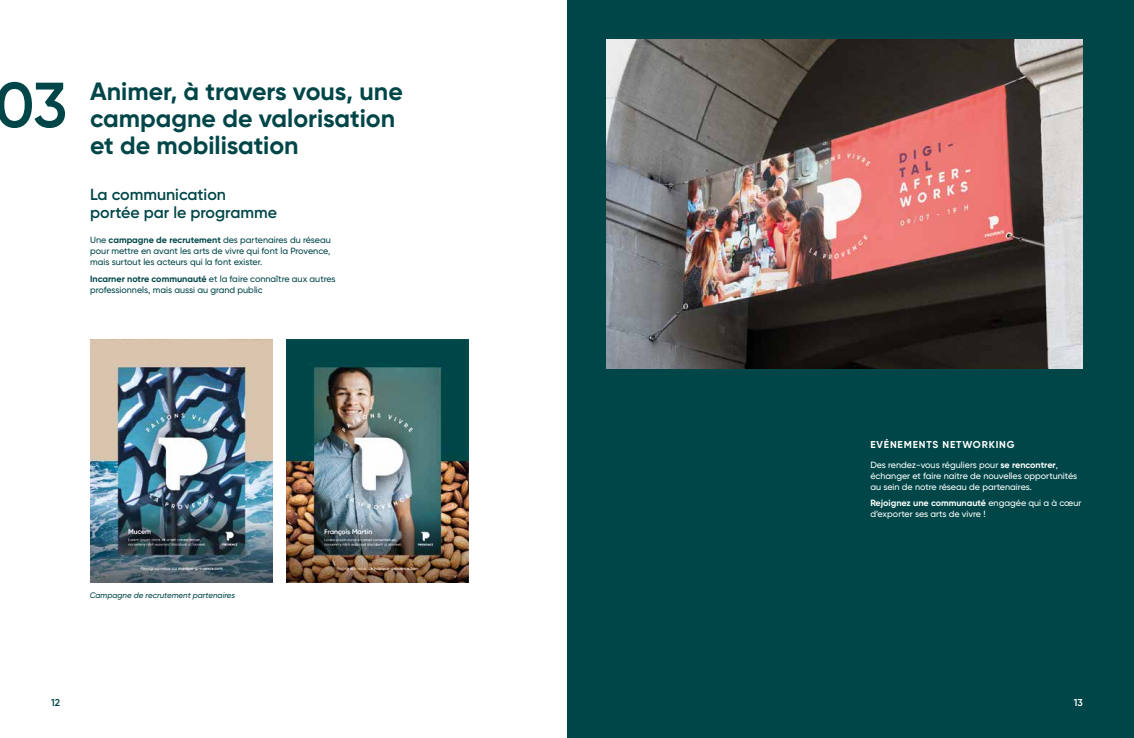
<style>
.page{position:relative;width:1134px;height:738px;background:#fff}
.page>*{position:absolute;margin:0;border:0;box-sizing:border-box;transform-origin:0 0}
.t1{font:700 25px/27px "Gilroy";color:#004648}
.t2{font:600 16px/18px "Gilroy";color:#004648}
.t3{font:700 10px "Gilroy";letter-spacing:.085em;color:#fff}
.t4{font:600 10px "Gilroy";color:#004648}
.t5{font:600 10px "Gilroy";color:#fff}
.t6{font:500 9px/11px "Gilroy";color:#004648;text-align:justify}
.t7{font:500 9px/11px "Gilroy";color:#fff}
.t8{font:italic 500 8px "Gilroy";color:#004648}
.s1{font-weight:700}
</style>
<div class="page">
<div style="left:567px;top:0;width:567px;height:737px;background:#004648"></div>
<img style="left:607px;top:40px;width:476px;height:329px">
<img style="left:90px;top:339px;width:182px;height:243px">
<img style="left:286px;top:339px;width:182px;height:243px">
<svg style="left:0;top:82px;width:65px;height:46px"></svg>
<h1 class="t1" style="left:90px;top:78px;width:314px">Animer, à travers vous, une campagne de valorisation et de mobilisation</h1>
<h2 class="t2" style="left:90px;top:185px;width:188px">La communication portée par le programme</h2>
<p class="t6" style="left:90px;top:234px;width:242px">Une <span class="s1">campagne de recrutement</span> des partenaires du réseau pour mettre en avant les arts de vivre qui font la Provence, mais surtout les acteurs qui la font exister.</p>
<p class="t6" style="left:90px;top:273px;width:247px"><span class="s1">Incarner notre communauté</span> et la faire connaître aux autres professionnels, mais aussi au grand public</p>
<p class="t8" style="left:90px;top:589px;width:147px">Campagne de recrutement partenaires</p>
<p class="t4" style="left:51px;top:696px;width:11px">12</p>
<p class="t3" style="left:870px;top:438px;width:146px">EVÉNEMENTS NETWORKING</p>
<p class="t7" style="left:870px;top:458px;width:208px">Des rendez-vous réguliers pour <span class="s1">se rencontrer</span>, échanger et faire naitre de nouvelles opportunités au sein de notre réseau de partenaires.</p>
<p class="t7" style="left:870px;top:497px;width:213px"><span class="s1">Rejoignez une communauté</span> engagée qui a à cœur d’exporter ses arts de vivre !</p>
<p class="t5" style="left:1074px;top:696px;width:11px">13</p>
</div>
